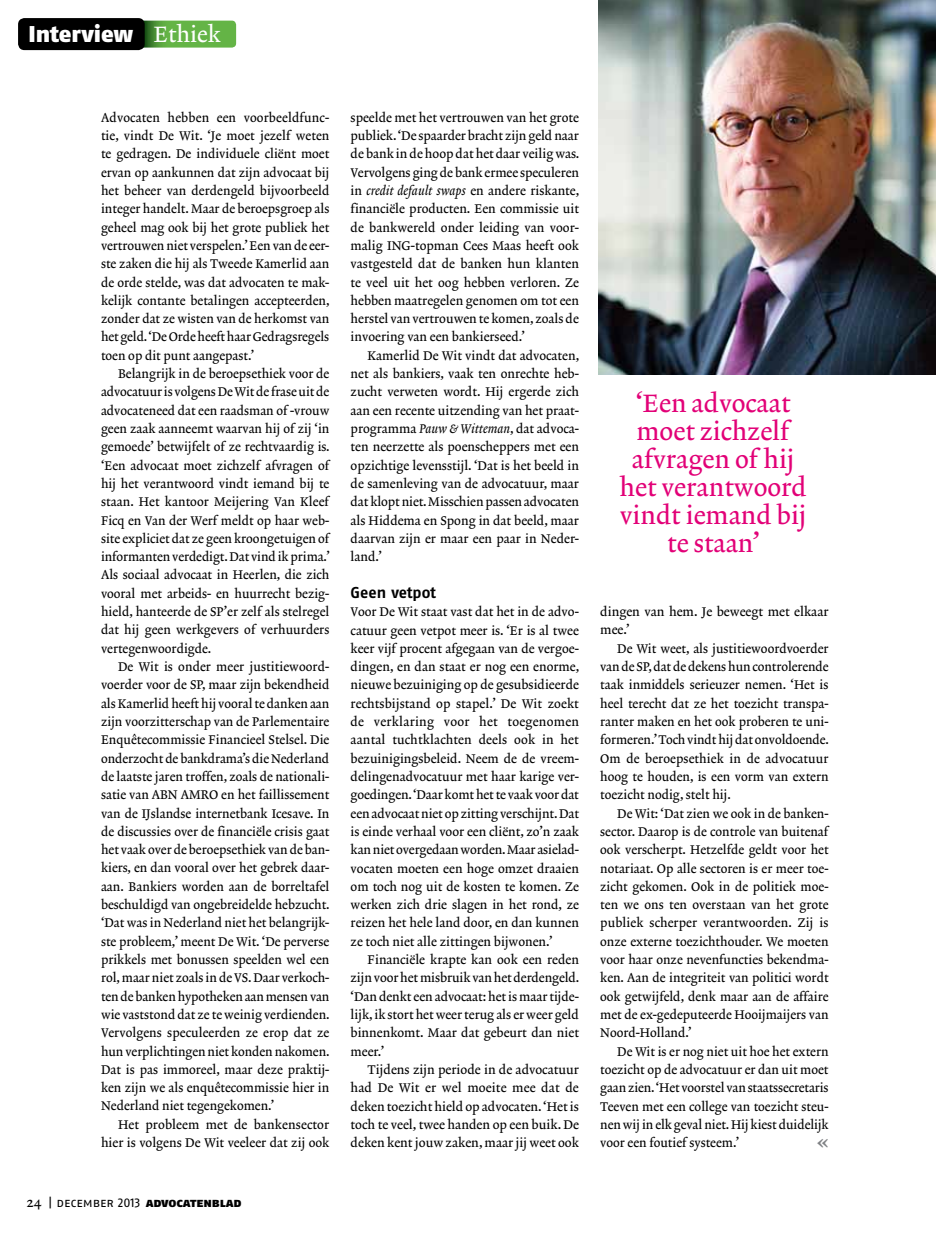
<style>
.page{position:relative;width:936px;height:1234px;background:#fff}
.page>*{position:absolute;margin:0;border:0;box-sizing:border-box;transform-origin:0 0}
.t1{font:25.5px/27.9px "Lexicon No 2 Roman A Txt";color:#e20177;text-align:center}
.t2{font:22.8px "Fago No Black Lf";letter-spacing:-.005em;color:#fff}
.t3{font:21.9px "Lexicon No 2 Roman D Txt";color:#808285}
.t4{font:15.75px "Fago No Bold Lf";color:#000}
.t5{font:12.75px/18.3px "Lexicon No 2 Roman A Txt";color:#000;text-align:justify}
.t6{font:12.75px "Fago No Regular Lf Caps";letter-spacing:-.01em;color:#000}
.s1{font-family:"Lexicon No 2 Roman A Txt";font-size:22.5px}
.s2{font-family:"Lexicon No 2 Roman A Txt";font-size:14.25px}
.s3{font-family:"Fago No Black Lf Caps"}
.s4{font-family:"Lexicon No 2 Italic A Txt"}
</style>
<div class="page">
<svg style="left:144px;top:21px;width:92px;height:27px;background:#5fab44"></svg>
<div style="left:18px;top:18px;width:127px;height:32px;background:#000;border-radius:6px"></div>
<img style="left:598px;top:0;width:337px;height:374px">
<h2 class="t2" style="left:28px;top:20px;width:194px">Interview <span class="s1">Ethiek</span></h2>
<p class="t5" style="left:101px;top:109px;width:230px">Advocaten hebben een voorbeeldfunc&shy;tie, vindt De Wit. ‘Je moet jezelf weten te gedragen. De individuele cliënt moet ervan op aankunnen dat zijn advocaat bij het beheer van derdengeld bijvoorbeeld integer handelt. Maar de beroepsgroep als geheel mag ook bij het grote publiek het vertrouwen niet verspelen.’ Een van de eer&shy;ste zaken die hij als Tweede Kamerlid aan de orde stelde, was dat advocaten te mak&shy;kelijk contante betalingen accepteerden, zonder dat ze wisten van de herkomst van het geld. ‘De Orde heeft haar Gedragsregels toen op dit punt aangepast.’</p>
<p class="t5" style="left:101px;top:365px;width:230px;text-indent:17px">Belangrijk in de beroepsethiek voor de advocatuur is volgens De Wit de frase uit de advocateneed dat een raadsman of -vrouw geen zaak aanneemt waarvan hij of zij ‘in gemoede’ betwijfelt of ze rechtvaardig is. ‘Een advocaat moet zichzelf afvragen of hij het verantwoord vindt iemand bij te staan. Het kantoor Meijering Van Kleef Ficq en Van der Werf meldt op haar web&shy;site expliciet dat ze geen kroongetuigen of informanten verdedigt. Dat vind ik prima.’ Als sociaal advocaat in Heerlen, die zich vooral met arbeids- en huurrecht bezig&shy;hield, hanteerde de SP’er zelf als stelregel dat hij geen werkgevers of verhuurders vertegenwoordigde.</p>
<p class="t5" style="left:101px;top:658px;width:230px;text-indent:17px">De Wit is onder meer justitiewoord&shy;voerder voor de SP, maar zijn bekendheid als Kamerlid heeft hij vooral te danken aan zijn voorzitterschap van de Parlementaire Enquêtecommissie Financieel Stelsel. Die onderzocht de bankdrama’s die Nederland de laatste jaren troffen, zoals de nationali&shy;satie van ABN AMRO en het faillissement van de IJslandse internetbank Icesave. In de discussies over de financiële crisis gaat het vaak over de beroepsethiek van de ban&shy;kiers, en dan vooral over het gebrek daar&shy;aan. Bankiers worden aan de borreltafel beschuldigd van ongebreidelde hebzucht. ‘Dat was in Nederland niet het belangrijk&shy;ste probleem,’ meent De Wit. ‘De perverse prikkels met bonussen speelden wel een rol, maar niet zoals in de VS. Daar verkoch&shy;ten de banken hypotheken aan mensen van wie vaststond dat ze te weinig verdienden.<br>Vervolgens speculeerden ze erop dat ze hun verplichtingen niet konden nakomen.<br>Dat is pas immoreel, maar deze praktij&shy;ken zijn we als enquêtecommissie hier in Nederland niet tegengekomen.’</p>
<p class="t5" style="left:101px;top:1115px;width:230px;text-align:right">Het probleem met de bankensector hier is volgens De Wit veeleer dat zij ook</p>
<p class="t6" style="left:27px;top:1194px;width:217px"><span class="s2">24</span> | december 2013 <span class="s3">advocatenblad</span></p>
<p class="t5" style="left:350px;top:109px;width:230px">speelde met het vertrouwen van het grote publiek. ‘De spaarder bracht zijn geld naar de bank in de hoop dat het daar veilig was.<br>Vervolgens ging de bank ermee speculeren in <span class="s4">credit default swaps</span> en andere riskante, financiële producten. Een commissie uit de bankwereld onder leiding van voor&shy;malig ING-topman Cees Maas heeft ook vastgesteld dat de banken hun klanten te veel uit het oog hebben verloren. Ze hebben maatregelen genomen om tot een herstel van vertrouwen te komen, zoals de invoering van een bankierseed.’</p>
<p class="t5" style="left:350px;top:347px;width:230px;text-indent:17px">Kamerlid De Wit vindt dat advocaten, net als bankiers, vaak ten onrechte heb&shy;zucht verweten wordt. Hij ergerde zich aan een recente uitzending van het praat&shy;programma <span class="s4">Pauw &amp; Witteman</span>, dat advoca&shy;ten neerzette als poenscheppers met een opzichtige levensstijl. ‘Dat is het beeld in de samenleving van de advocatuur, maar dat klopt niet. Misschien passen advocaten als Hiddema en Spong in dat beeld, maar daarvan zijn er maar een paar in Neder&shy;land.’</p>
<p class="t4" style="left:350px;top:583px;width:87px">Geen vetpot</p>
<p class="t5" style="left:350px;top:603px;width:230px">Voor De Wit staat vast dat het in de advo&shy;catuur geen vetpot meer is. ‘Er is al twee keer vijf procent afgegaan van de vergoe&shy;dingen, en dan staat er nog een enorme, nieuwe bezuiniging op de gesubsidieerde rechtsbijstand op stapel.’ De Wit zoekt de verklaring voor het toegenomen aantal tuchtklachten deels ook in het bezuinigingsbeleid. Neem de de vreem&shy;delingenadvocatuur met haar karige ver&shy;goedingen. ‘Daar komt het te vaak voor dat een advocaat niet op zitting verschijnt. Dat is einde verhaal voor een cliënt, zo’n zaak kan niet overgedaan worden. Maar asielad&shy;vocaten moeten een hoge omzet draaien om toch nog uit de kosten te komen. Ze werken zich drie slagen in het rond, ze reizen het hele land door, en dan kunnen ze toch niet alle zittingen bijwonen.’</p>
<p class="t5" style="left:350px;top:950px;width:230px;text-indent:17px">Financiële krapte kan ook een reden zijn voor het misbruik van het derdengeld. ‘Dan denkt een advocaat: het is maar tijde&shy;lijk, ik stort het weer terug als er weer geld binnenkomt. Maar dat gebeurt dan niet meer.’</p>
<p class="t5" style="left:350px;top:1060px;width:230px;text-indent:17px">Tijdens zijn periode in de advocatuur had De Wit er wel moeite mee dat de deken toezicht hield op advocaten. ‘Het is toch te veel, twee handen op een buik. De deken kent jouw zaken, maar jij weet ook</p>
<h1 class="t1" style="left:619px;top:391px;width:189px">‘Een advocaat moet zichzelf afvragen of hij het verantwoord vindt iemand bij te staan’</h1>
<p class="t5" style="left:600px;top:603px;width:230px">dingen van hem. Je beweegt met elkaar mee.’</p>
<p class="t5" style="left:600px;top:639px;width:230px;text-indent:17px">De Wit weet, als justitiewoordvoerder van de SP, dat de dekens hun controlerende taak inmiddels serieuzer nemen. ‘Het is heel terecht dat ze het toezicht transpa&shy;ranter maken en het ook proberen te uni&shy;formeren.’ Toch vindt hij dat onvoldoende.<br>Om de beroepsethiek in de advocatuur hoog te houden, is een vorm van extern toezicht nodig, stelt hij.</p>
<p class="t5" style="left:600px;top:804px;width:230px;text-indent:17px">De Wit: ‘Dat zien we ook in de banken&shy;sector. Daarop is de controle van buitenaf ook verscherpt. Hetzelfde geldt voor het notariaat. Op alle sectoren is er meer toe&shy;zicht gekomen. Ook in de politiek moe&shy;ten we ons ten overstaan van het grote publiek scherper verantwoorden. Zij is onze externe toezichthouder. We moeten voor haar onze nevenfuncties bekendma&shy;ken. Aan de integriteit van politici wordt ook getwijfeld, denk maar aan de affaire met de ex-gedeputeerde Hooijmaijers van Noord-Holland.’</p>
<p class="t5" style="left:600px;top:1042px;width:230px;text-indent:17px">De Wit is er nog niet uit hoe het extern toezicht op de advocatuur er dan uit moet gaan zien. ‘Het voorstel van staatssecretaris Teeven met een college van toezicht steu&shy;nen wij in elk geval niet. Hij kiest duidelijk voor een foutief systeem.’</p>
<h3 class="t3" style="left:816px;top:1128px;width:13px">«</h3>
</div>
